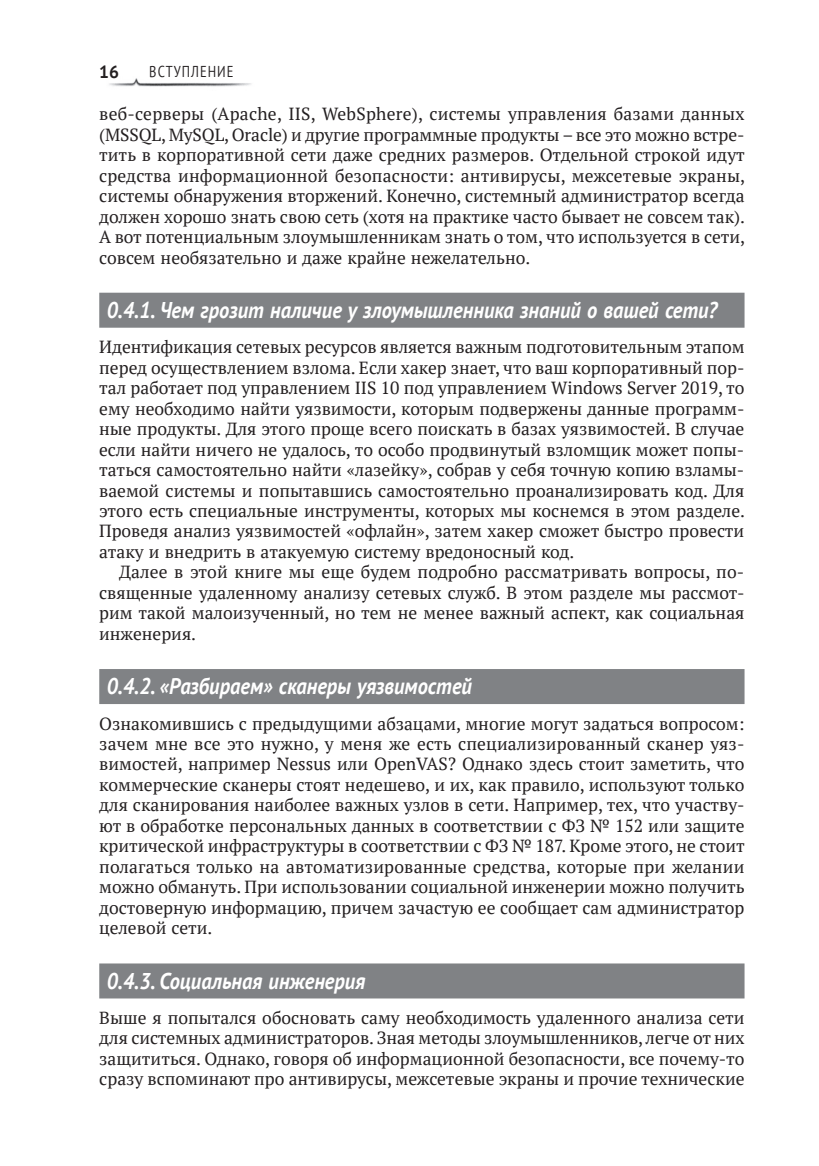
<style>
.page{position:relative;width:819px;height:1166px;background:#fff}
.page>*{position:absolute;margin:0;border:0;box-sizing:border-box;transform-origin:0 0}
.t1{font:italic 700 22.75px "PT Sans";color:#fff;scale:.9 1}
.t2{font:17.5px/20.5px "PT Serif";color:#231f20;text-align:justify}
.t3{font:700 17.5px "PT Sans";color:#231f20}
.t4{font:15.75px "PT Sans";letter-spacing:.08em;color:#231f20;scale:.8 1}
</style>
<div class="page">
<img style="left:109px;top:78px;width:142px;height:9px">
<div style="left:99px;top:293px;width:645px;height:35px;background:#808285"></div>
<div style="left:99px;top:669px;width:645px;height:35px;background:#808285"></div>
<div style="left:99px;top:963px;width:645px;height:35px;background:#808285"></div>
<p class="t3" style="left:99px;top:60px;width:21px">16</p>
<p class="t4" style="left:149px;top:61px;width:107px">Вступление</p>
<p class="t2" style="left:99px;top:104px;width:647px">веб-серверы (Apache, IIS, WebSphere), системы управления базами данных (MSSQL, MySQL, Oracle) и другие программные продукты – все это можно встре&shy;тить в корпоративной сети даже средних размеров. Отдельной строкой идут средства информационной безопасности: антивирусы, межсетевые экраны, системы обнаружения вторжений. Конечно, системный администратор всегда должен хорошо знать свою сеть (хотя на практике часто бывает не совсем так).<br>А вот потенциальным злоумышленникам знать о том, что используется в сети, совсем необязательно и даже крайне нежелательно.</p>
<h1 class="t1" style="left:107px;top:295px;width:680px">0.4.1. Чем грозит наличие у злоумышленника знаний о вашей сети?</h1>
<p class="t2" style="left:99px;top:336px;width:647px">Идентификация сетевых ресурсов является важным подготовительным этапом перед осуществлением взлома. Если хакер знает, что ваш корпоративный пор&shy;тал работает под управлением IIS 10 под управлением Windows Server 2019, то ему необходимо найти уязвимости, которым подвержены данные программ&shy;ные продукты. Для этого проще всего поискать в базах уязвимостей. В случае если найти ничего не удалось, то особо продвинутый взломщик может попы&shy;таться самостоятельно найти «лазейку», собрав у себя точную копию взламы&shy;ваемой системы и попытавшись самостоятельно проанализировать код. Для этого есть специальные инструменты, которых мы коснемся в этом разделе.<br>Проведя анализ уязвимостей «офлайн», затем хакер сможет быстро провести атаку и внедрить в атакуемую систему вредоносный код.</p>
<p class="t2" style="left:99px;top:562px;width:646px;text-align:left;text-indent:20px">Далее в этой книге мы еще будем подробно рассматривать вопросы, по&shy;священные удаленному анализу сетевых служб. В этом разделе мы рассмот&shy;рим такой малоизученный, но тем не менее важный аспект, как социальная инженерия.</p>
<h1 class="t1" style="left:107px;top:671px;width:407px">0.4.2. «Разбираем» сканеры уязвимостей</h1>
<p class="t2" style="left:99px;top:713px;width:647px">Ознакомившись с предыдущими абзацами, многие могут задаться вопросом: зачем мне все это нужно, у меня же есть специализированный сканер уяз&shy;вимостей, например Nessus или OpenVAS? Однако здесь стоит заметить, что коммерческие сканеры стоят недешево, и их, как правило, используют только для сканирования наиболее важных узлов в сети. Например, тех, что участву&shy;ют в обработке персональных данных в соответствии с ФЗ № 152 или защите критической инфраструктуры в соответствии с ФЗ № 187. Кроме этого, не стоит полагаться только на автоматизированные средства, которые при желании можно обмануть. При использовании социальной инженерии можно получить достоверную информацию, причем зачастую ее сообщает сам администратор целевой сети.</p>
<h1 class="t1" style="left:107px;top:965px;width:289px">0.4.3. Социальная инженерия</h1>
<p class="t2" style="left:99px;top:1007px;width:646px">Выше я попытался обосновать саму необходимость удаленного анализа сети для системных администраторов. Зная методы злоумышленников,легче от них защититься. Однако, говоря об информационной безопасности, все почему-то сразу вспоминают про антивирусы, межсетевые экраны и прочие технические</p>
</div>
